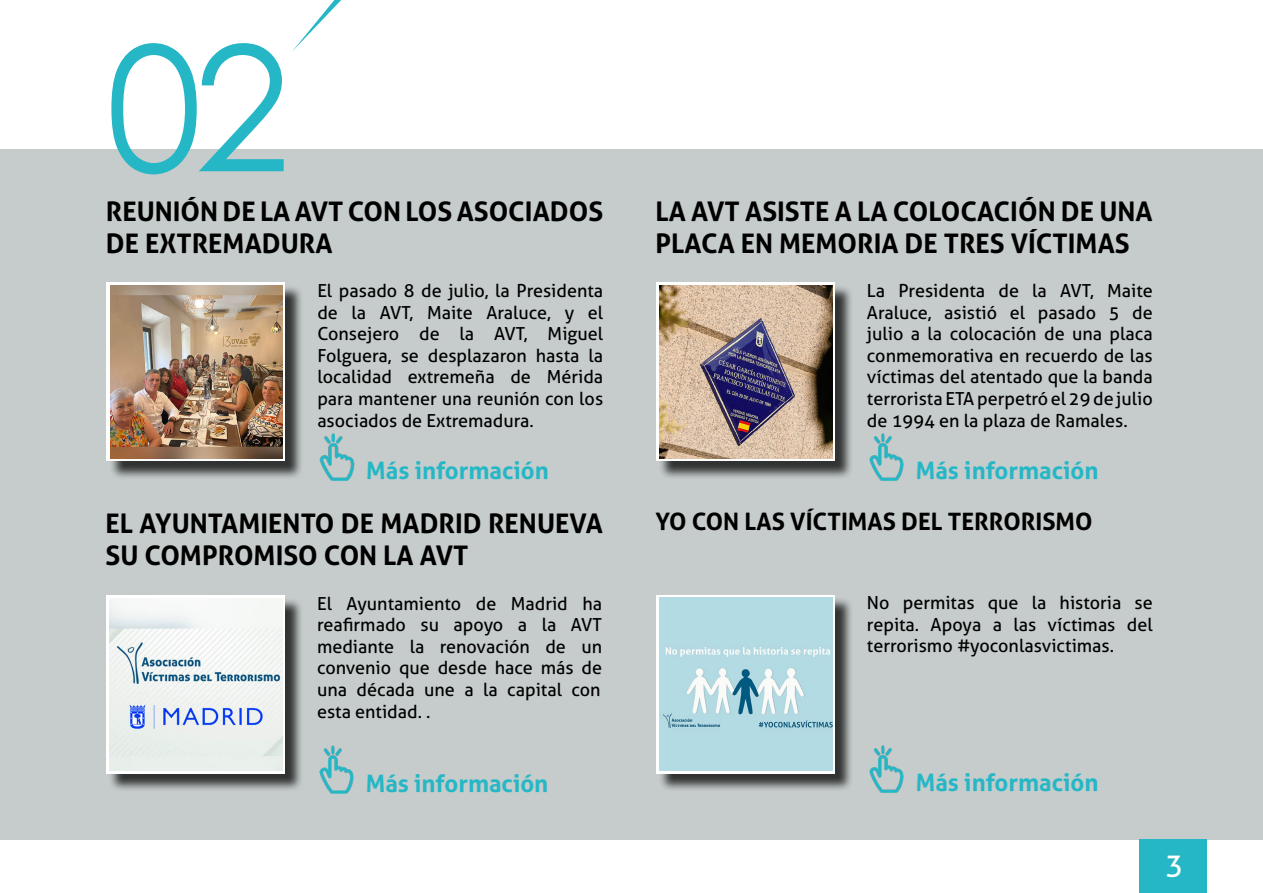
<style>
.page{position:relative;width:1263px;height:893px;background:#fff}
.page>*{position:absolute;margin:0;border:0;box-sizing:border-box;transform-origin:0 0}
.t1{font:174px "Century Gothic";color:#25b7c6}
.t2{font:30px "Aller";color:#fff}
.t3{font:700 27px/32.4px "Aller";color:#000}
.t4{font:700 24px "Aller";color:#25b7c6}
.t5{font:700 24px "Aller";color:#000}
.t6{font:18px/21.6px "Aller";color:#000;text-align:justify}
</style>
<div class="page">
<div style="left:0;top:150px;width:1263px;height:690px;background:#c5cccb"></div>
<div style="left:1139px;top:840px;width:67px;height:53px;background:#25b7c6"></div>
<svg style="left:292px;top:0;width:49px;height:51px"></svg>
<div style="left:108px;top:597px;width:195px;height:196px;background:#000;opacity:.75"></div>
<svg style="left:106px;top:595px;width:179px;height:179px;background:#fcfcfc"></svg>
<img style="left:319px;top:745px;width:35px;height:49px">
<img style="left:110px;top:598px;width:172px;height:173px">
<div style="left:109px;top:285px;width:195px;height:195px;background:#000;opacity:.75"></div>
<svg style="left:107px;top:283px;width:178px;height:178px;background:#ede9e4"></svg>
<img style="left:319px;top:433px;width:36px;height:48px">
<img style="left:110px;top:286px;width:173px;height:172px">
<div style="left:658px;top:597px;width:195px;height:195px;background:#000;opacity:.75"></div>
<svg style="left:656px;top:595px;width:179px;height:178px;background:#e7f3f6"></svg>
<img style="left:869px;top:745px;width:35px;height:48px">
<img style="left:660px;top:598px;width:172px;height:172px">
<div style="left:658px;top:285px;width:195px;height:195px;background:#000;opacity:.75"></div>
<svg style="left:656px;top:283px;width:179px;height:178px;background:#e0d9d1"></svg>
<img style="left:869px;top:433px;width:35px;height:48px">
<img style="left:660px;top:286px;width:172px;height:172px">
<h1 class="t1" style="left:106px;top:-13px;width:186px">02</h1>
<h3 class="t3" style="left:106px;top:195px;width:499px">REUNIÓN DE LA AVT CON LOS ASOCIADOS<br>DE EXTREMADURA</h3>
<p class="t6" style="left:317px;top:280px;width:287px">El pasado 8 de julio, la Presidenta de la AVT, Maite Araluce, y el Consejero de la AVT, Miguel Folguera, se desplazaron hasta la localidad extremeña de Mérida para mantener una reunión con los asociados de Extremadura.</p>
<h3 class="t4" style="left:366px;top:455px;width:184px">Más información</h3>
<h3 class="t3" style="left:106px;top:507px;width:499px">EL AYUNTAMIENTO DE MADRID RENUEVA<br>SU COMPROMISO CON LA AVT</h3>
<p class="t6" style="left:317px;top:592px;width:287px">El Ayuntamiento de Madrid ha reafirmado su apoyo a la AVT mediante la renovación de un convenio que desde hace más de una década une a la capital con esta entidad. .</p>
<h3 class="t4" style="left:366px;top:769px;width:184px">Más información</h3>
<h3 class="t3" style="left:655px;top:195px;width:499px">LA AVT ASISTE A LA COLOCACIÓN DE UNA<br>PLACA EN MEMORIA DE TRES VÍCTIMAS</h3>
<p class="t6" style="left:867px;top:280px;width:287px">La Presidenta de la AVT, Maite Araluce, asistió el pasado 5 de julio a la colocación de una placa conmemorativa en recuerdo de las víctimas del atentado que la banda terrorista ETA perpetró el 29 de julio de 1994 en la plaza de Ramales.</p>
<h3 class="t4" style="left:916px;top:455px;width:184px">Más información</h3>
<h3 class="t5" style="left:655px;top:507px;width:439px">YO CON LAS VÍCTIMAS DEL TERRORISMO</h3>
<p class="t6" style="left:867px;top:592px;width:287px">No permitas que la historia se repita. Apoya a las víctimas del terrorismo #yoconlasvictimas.</p>
<h3 class="t4" style="left:916px;top:768px;width:184px">Más información</h3>
<h2 class="t2" style="left:1165px;top:846px;width:19px">3</h2>
</div>
